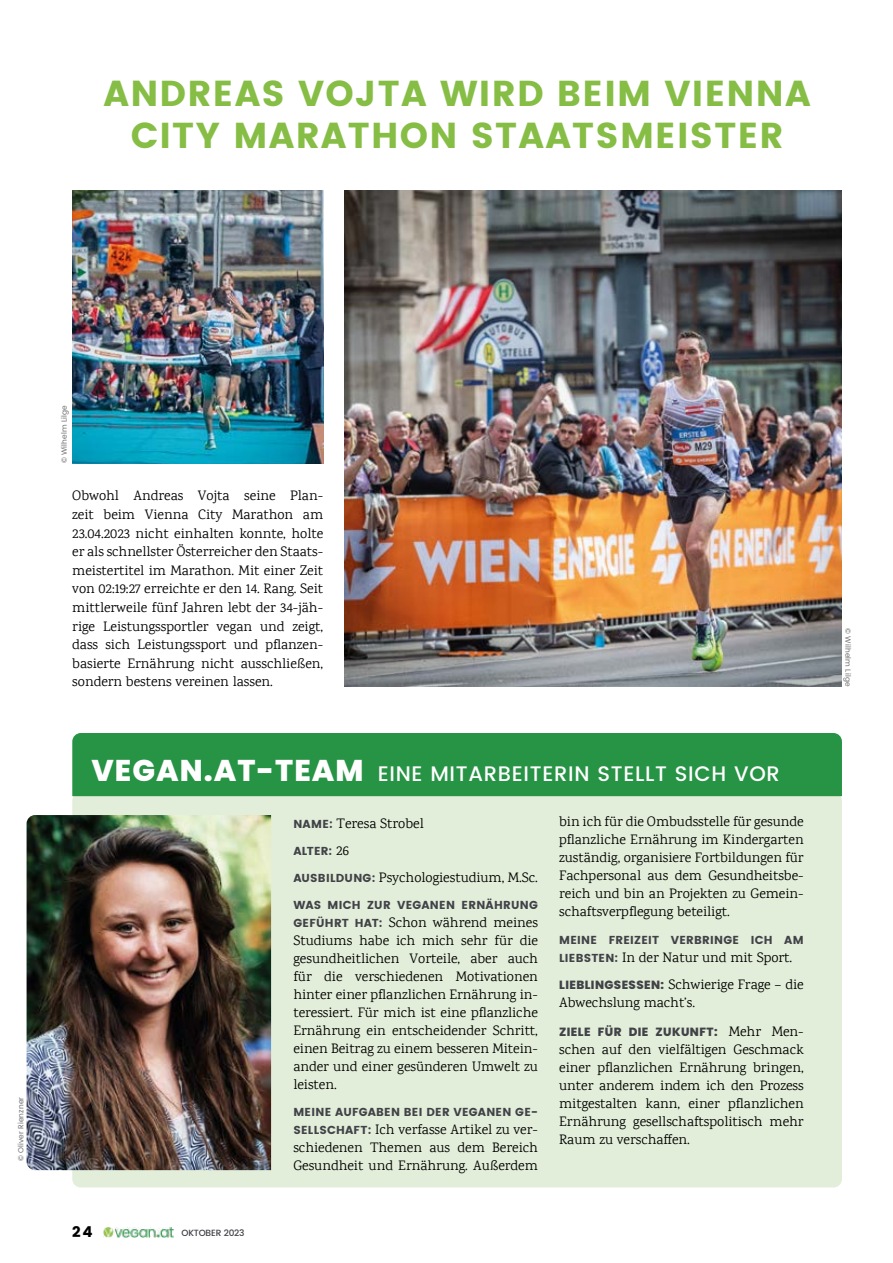
<style>
.page{position:relative;width:893px;height:1263px;background:#fff}
.page>*{position:absolute;margin:0;border:0;box-sizing:border-box;transform-origin:0 0}
.t1{font:36px/42px "Poppins";letter-spacing:.035em;color:#86bd45;text-align:center}
.t2{font:500 21px "Poppins";letter-spacing:.035em;color:#fff}
.t3{font:15px "Poppins";color:#000}
.t4{font:14.1px/18px "Karma";color:#000;text-align:justify}
.t5{font:800 11.85px "Poppins";letter-spacing:.035em;color:#414248}
.t6{font:11.55px "Poppins";letter-spacing:.02em;color:#414248}
.t7{font:500 9px "Poppins";letter-spacing:-.02em;color:#414248}
.t8{font:7.5px "Poppins";letter-spacing:.025em;color:#706f6f}
.s1{font-weight:800;font-size:30px}
.s2{font-family:"Poppins";font-size:11.55px;color:#414248}
.s3{font-family:"Karma";font-size:14.1px;color:#000}
.s4{font-family:"Poppins";font-weight:800;font-size:11.85px;color:#414248}
.s5{font-family:"Karma";font-weight:400;font-size:14.1px;color:#000}
</style>
<div class="page">
<img style="left:104px;top:1227px;width:70px;height:11px">
<div style="left:72px;top:792px;width:770px;height:395px;background:#e2eed9;border-radius:9px"></div>
<div style="left:72px;top:733px;width:770px;height:63px;background:#279345"></div>
<img style="left:344px;top:191px;width:498px;height:495px">
<img style="left:72px;top:191px;width:251px;height:272px">
<img style="left:27px;top:815px;width:244px;height:355px">
<h1 class="t1" style="left:103px;top:72px;width:709px">ANDREAS VOJTA WIRD BEIM VIENNA<br>CITY MARATHON STAATSMEISTER</h1>
<p class="t8" style="left:15px;top:1161px;width:66px;rotate:-90deg">© Oliver Rienzner</p>
<p class="t8" style="left:59px;top:463px;width:60px;rotate:-90deg">© Wilhelm Lilge</p>
<p class="t4" style="left:72px;top:486px;width:252px;line-height:18.6px">Obwohl Andreas Vojta seine Plan&shy;zeit beim Vienna City Marathon am 23.04.2023 nicht einhalten konnte, holte er als schnellster Österreicher den Staats&shy;meistertitel im Marathon. Mit einer Zeit von 02:19:27 erreichte er den 14. Rang. Seit mittlerweile fünf Jahren lebt der 34-jäh&shy;rige Leistungssportler vegan und zeigt, dass sich Leistungssport und pflanzen&shy;basierte Ernährung nicht ausschließen, sondern bestens vereinen lassen.</p>
<h2 class="t2" style="left:91px;top:758px;width:690px"><span class="s1">VEGAN.AT-TEAM</span> EINE MITARBEITERIN STELLT SICH VOR</h2>
<p class="t3" style="left:72px;top:1223px;width:22px">24</p>
<p class="t7" style="left:181px;top:1227px;width:65px">OKTOBER 2023</p>
<p class="t4" style="left:293px;top:814px;width:132px"><span class="s2">NAME:</span> Teresa Strobel</p>
<p class="t6" style="left:293px;top:844px;width:57px">ALTER: <span class="s3">26</span></p>
<p class="t4" style="left:293px;top:868px;width:246px"><span class="s2">AUSBILDUNG:</span> Psychologiestudium, M.Sc.</p>
<p class="t6" style="left:293px;top:898px;width:246px">WAS MICH ZUR VEGANEN ERNÄHRUNG</p>
<p class="t4" style="left:293px;top:913px;width:246px"><span class="s2">GEFÜHRT HAT:</span> Schon während meines Studiums habe ich mich sehr für die gesundheitlichen Vorteile, aber auch für die verschiedenen Motivationen hinter einer pflanzlichen Ernährung in&shy;teressiert. Für mich ist eine pflanzliche Ernährung ein entscheidender Schritt, einen Beitrag zu einem besseren Mitein&shy;ander und einer gesünderen Umwelt zu leisten.</p>
<p class="t6" style="left:293px;top:1105px;width:246px">MEINE AUFGABEN BEI DER VEGANEN GE-</p>
<p class="t4" style="left:293px;top:1120px;width:246px"><span class="s2">SELLSCHAFT:</span> Ich verfasse Artikel zu ver&shy;schiedenen Themen aus dem Bereich Gesundheit und Ernährung. Außerdem</p>
<p class="t4" style="left:559px;top:812px;width:246px">bin ich für die Ombudsstelle für gesunde pflanzliche Ernährung im Kindergarten zuständig, organisiere Fortbildungen für Fachpersonal aus dem Gesundheitsbe&shy;reich und bin an Projekten zu Gemein&shy;schaftsverpflegung beteiligt.</p>
<p class="t6" style="left:559px;top:933px;width:246px">MEINE FREIZEIT VERBRINGE ICH AM</p>
<p class="t4" style="left:559px;top:944px;width:246px;line-height:27px"><span class="s2">LIEBSTEN:</span> In der Natur und mit Sport.<br><span class="s4">LIEBLINGSESSEN:</span> Schwierige Frage – die</p>
<p class="t4" style="left:559px;top:993px;width:137px">Abwechslung macht’s.</p>
<p class="t5" style="left:559px;top:1024px;width:246px">ZIELE FÜR DIE ZUKUNFT: <span class="s5">Mehr Men-</span></p>
<p class="t4" style="left:559px;top:1040px;width:246px">schen auf den vielfältigen Geschmack einer pflanzlichen Ernährung bringen, unter anderem indem ich den Prozess mitgestalten kann, einer pflanzlichen Ernährung gesellschaftspolitisch mehr Raum zu verschaffen.</p>
<p class="t8" style="left:853px;top:628px;width:60px;rotate:90deg">© Wilhelm Lilge</p>
</div>
